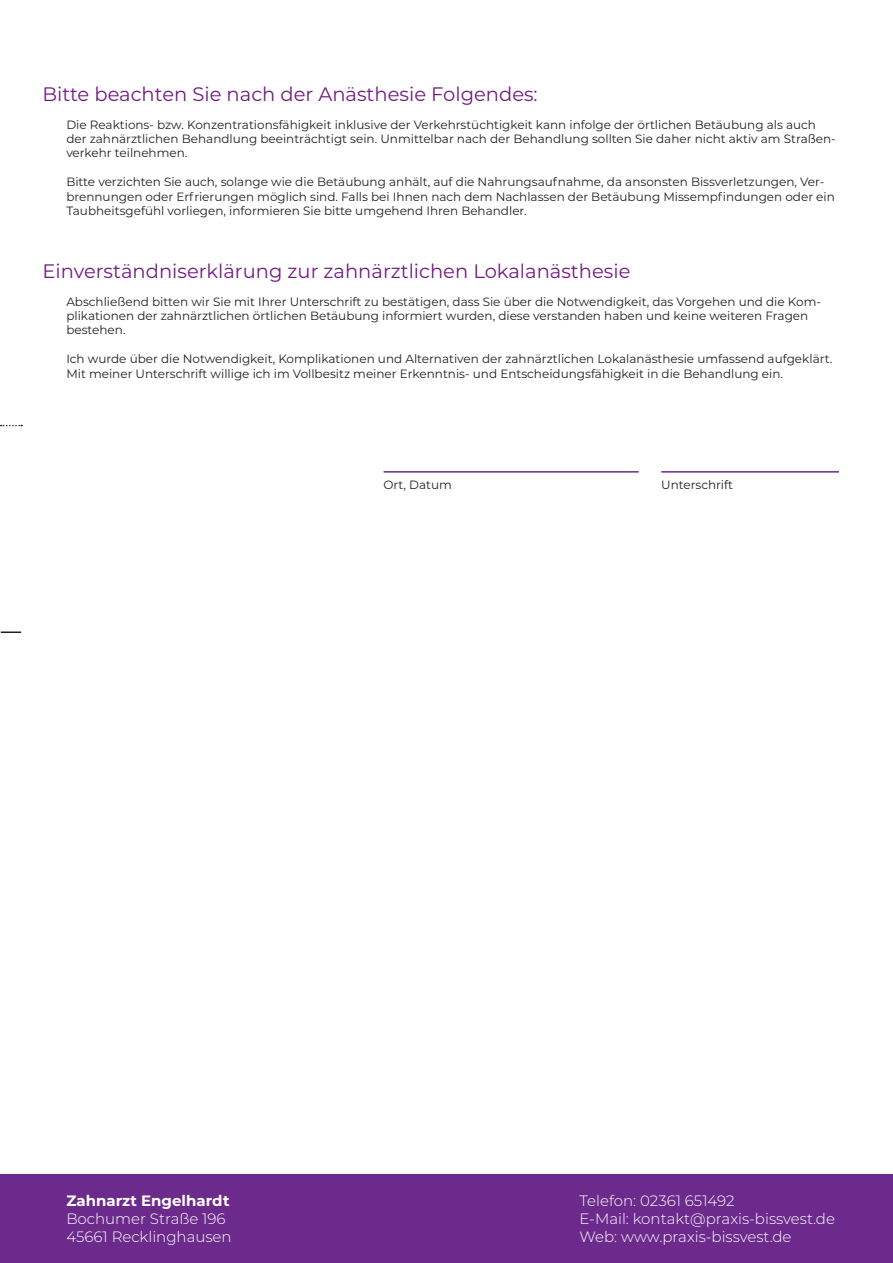
<style>
.page{position:relative;width:893px;height:1263px;background:#fff}
.page>*{position:absolute;margin:0;border:0;box-sizing:border-box;transform-origin:0 0}
.t1{font:19.5px "Montserrat";color:#721c80}
.t2{font:300 15px/18px "Montserrat";color:#fff}
.t3{font:700 15px "Montserrat";color:#fff}
.t4{font:12px/14.4px "Montserrat";color:#231f20}
</style>
<div class="page">
<div style="left:0;top:1175px;width:893px;height:88px;background:#6c2b8c"></div>
<svg style="left:1px;top:425px;width:21px;height:1px"></svg>
<hr style="left:1px;top:631px;width:20px;height:2px;background:#231f20">
<hr style="left:384px;top:471px;width:255px;height:2px;background:#6c2b8c">
<hr style="left:661px;top:471px;width:178px;height:2px;background:#6c2b8c">
<h1 class="t1" style="left:43px;top:80px;width:497px">Bitte beachten Sie nach der Anästhesie Folgendes:</h1>
<p class="t4" style="left:66px;top:117px;width:771px">Die Reaktions- bzw. Konzentrationsfähigkeit inklusive der Verkehrstüchtigkeit kann infolge der örtlichen Betäubung als auch der zahnärztlichen Behandlung beeinträchtigt sein. Unmittelbar nach der Behandlung sollten Sie daher nicht aktiv am Straßen&shy;verkehr teilnehmen.</p>
<p class="t4" style="left:66px;top:174px;width:770px">Bitte verzichten Sie auch, solange wie die Betäubung anhält, auf die Nahrungsaufnahme, da ansonsten Bissverletzungen, Ver&shy;brennungen oder Erfrierungen möglich sind. Falls bei Ihnen nach dem Nachlassen der Betäubung Missempfindungen oder ein<br>Taubheitsgefühl vorliegen, informieren Sie bitte umgehend Ihren Behandler.</p>
<h1 class="t1" style="left:43px;top:257px;width:589px">Einverständniserklärung zur zahnärztlichen Lokalanästhesie</h1>
<p class="t4" style="left:66px;top:294px;width:756px">Abschließend bitten wir Sie mit Ihrer Unterschrift zu bestätigen, dass Sie über die Notwendigkeit, das Vorgehen und die Kom&shy;plikationen der zahnärztlichen örtlichen Betäubung informiert wurden, diese verstanden haben und keine weiteren Fragen bestehen.</p>
<p class="t4" style="left:66px;top:351px;width:767px">Ich wurde über die Notwendigkeit, Komplikationen und Alternativen der zahnärztlichen Lokalanästhesie umfassend aufgeklärt.<br>Mit meiner Unterschrift willige ich im Vollbesitz meiner Erkenntnis- und Entscheidungsfähigkeit in die Behandlung ein.</p>
<p class="t4" style="left:384px;top:477px;width:70px">Ort, Datum</p>
<p class="t4" style="left:661px;top:477px;width:73px">Unterschrift</p>
<p class="t3" style="left:66px;top:1189px;width:165px">Zahnarzt Engelhardt</p>
<p class="t2" style="left:66px;top:1209px;width:167px">Bochumer Straße 196<br>45661 Recklinghausen</p>
<p class="t2" style="left:580px;top:1191px;width:257px">Telefon: 02361 651492<br>E-Mail: kontakt@praxis-bissvest.de<br>Web: www.praxis-bissvest.de</p>
</div>
